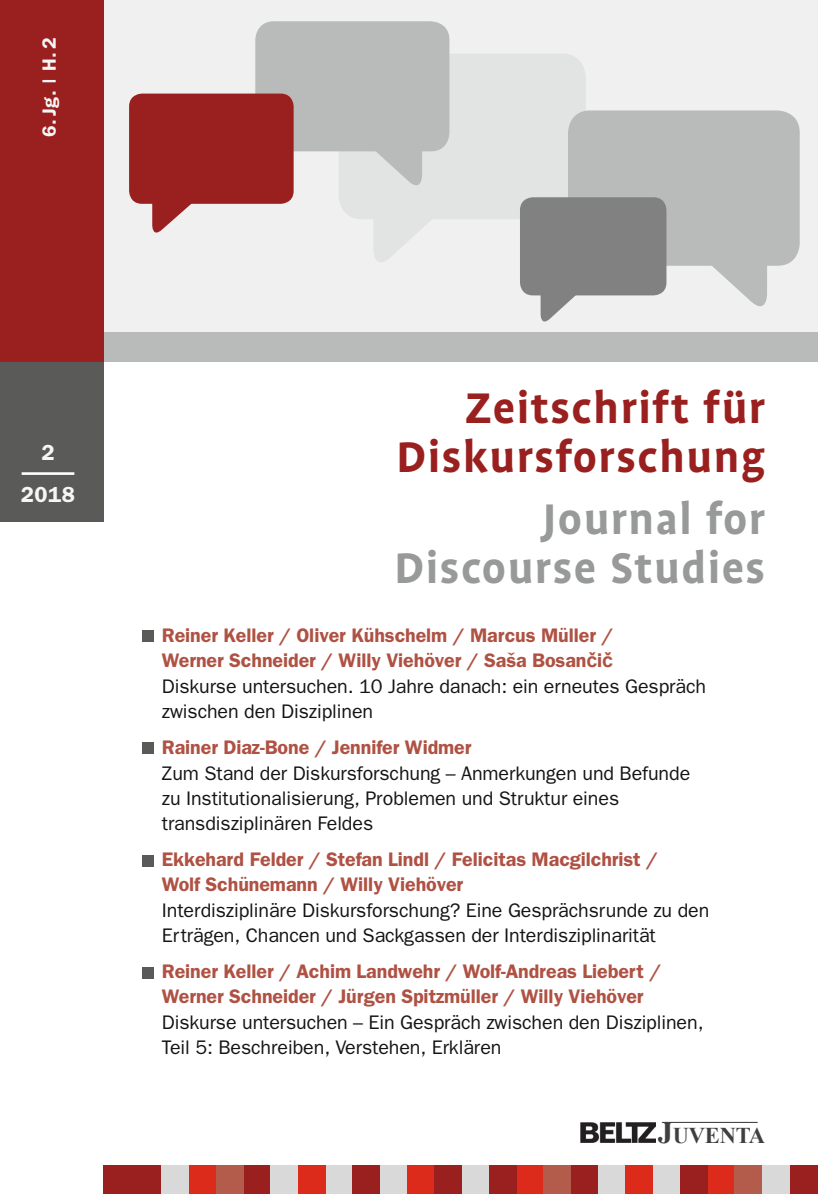
<style>
.page{position:relative;width:818px;height:1194px;background:#fff}
.page>*{position:absolute;margin:0;border:0;box-sizing:border-box;transform-origin:0 0}
.t1{font:700 49px/49px "Profile OT";letter-spacing:.03em;color:#99201f;text-align:right}
.t2{font:700 49px/49px "Profile OT";letter-spacing:.03em;color:#989999;text-align:right}
.t3{font:700 22.57px "Times New Roman";letter-spacing:-.01em;color:#3f3f3e}
.t4{font:600 21.88px/42px "Franklin Gothic";color:#f6f6f6;text-align:center}
.t5{font:600 19.6px/25.2px "Franklin Gothic";letter-spacing:-.005em;color:#af5143}
.t6{font:19.6px/25px "Franklin Gothic";letter-spacing:-.005em;color:#131413}
.t7{font:600 19.25px "Franklin Gothic";color:#f6f6f6}
.s1{font-family:"Arial";font-weight:700}
.s2{font-weight:400;color:#131413}
.s3{font-size:30.45px}
</style>
<div class="page">
<div style="left:103px;top:0;width:715px;height:362px;background:#f0f0f0"></div>
<div style="left:0;top:362px;width:103px;height:159px;background:#5a5a59"></div>
<div style="left:103px;top:333px;width:715px;height:29px;background:#b9baba"></div>
<div style="left:0;top:0;width:103px;height:362px;background:#99201f"></div>
<div style="left:103px;top:1165px;width:59px;height:28px;background:#99201f"></div>
<div style="left:789px;top:1165px;width:29px;height:28px;background:#99201f"></div>
<div style="left:244px;top:1165px;width:27px;height:28px;background:#99201f"></div>
<div style="left:762px;top:1165px;width:27px;height:28px;background:#d9d9d9"></div>
<div style="left:325px;top:1165px;width:28px;height:28px;background:#d9d9d9"></div>
<div style="left:189px;top:1165px;width:27px;height:28px;background:#dc2a1b"></div>
<div style="left:707px;top:1165px;width:28px;height:28px;background:#dc2a1b"></div>
<div style="left:271px;top:1165px;width:27px;height:28px;background:#d9d9d9"></div>
<div style="left:353px;top:1165px;width:27px;height:28px;background:#99201f"></div>
<div style="left:380px;top:1165px;width:27px;height:28px;background:#d9d9d9"></div>
<div style="left:162px;top:1165px;width:27px;height:28px;background:#d9d9d9"></div>
<div style="left:216px;top:1165px;width:28px;height:28px;background:#b45c4b"></div>
<div style="left:735px;top:1165px;width:27px;height:28px;background:#b45c4b"></div>
<div style="left:298px;top:1165px;width:27px;height:28px;background:#dc2a1b"></div>
<div style="left:571px;top:1165px;width:27px;height:28px;background:#99201f"></div>
<div style="left:653px;top:1165px;width:27px;height:28px;background:#d9d9d9"></div>
<div style="left:462px;top:1165px;width:27px;height:28px;background:#d9d9d9"></div>
<div style="left:516px;top:1165px;width:28px;height:28px;background:#dc2a1b"></div>
<div style="left:407px;top:1165px;width:28px;height:28px;background:#dc2a1b"></div>
<div style="left:598px;top:1165px;width:27px;height:28px;background:#d9d9d9"></div>
<div style="left:680px;top:1165px;width:27px;height:28px;background:#99201f"></div>
<div style="left:489px;top:1165px;width:27px;height:28px;background:#99201f"></div>
<div style="left:544px;top:1165px;width:27px;height:28px;background:#b45c4b"></div>
<div style="left:625px;top:1165px;width:28px;height:28px;background:#dc2a1b"></div>
<div style="left:435px;top:1165px;width:27px;height:28px;background:#99201f"></div>
<div style="left:339px;top:54px;width:247px;height:165px;background:#e2e3e3;border-radius:24px"></div>
<svg style="left:374px;top:219px;width:58px;height:43px"></svg>
<div style="left:255px;top:21px;width:194px;height:130px;background:#b9baba;border-radius:19px"></div>
<svg style="left:373px;top:151px;width:49px;height:35px"></svg>
<div style="left:568px;top:110px;width:232px;height:156px;background:#b9baba;border-radius:22px"></div>
<svg style="left:709px;top:265px;width:58px;height:42px"></svg>
<div style="left:520px;top:197px;width:146px;height:98px;background:#818181;border-radius:13px"></div>
<svg style="left:541px;top:295px;width:36px;height:27px"></svg>
<div style="left:129px;top:94px;width:165px;height:110px;background:#99201f;border-radius:13px"></div>
<svg style="left:152px;top:203px;width:41px;height:30px"></svg>
<hr style="left:662px;top:1121px;width:96px;height:1px;background:#3f3f3e">
<div style="left:142px;top:630px;width:11px;height:12px;background:#5a5a59"></div>
<div style="left:142px;top:742px;width:11px;height:12px;background:#5a5a59"></div>
<div style="left:142px;top:855px;width:11px;height:11px;background:#5a5a59"></div>
<div style="left:142px;top:967px;width:11px;height:11px;background:#5a5a59"></div>
<hr style="left:22px;top:472px;width:52px;height:3px;background:#fff">
<img style="left:580px;top:1122px;width:75px;height:20px">
<p class="t7" style="left:38px;top:137px;width:101px;rotate:-90deg">6. Jg. | H. 2</p>
<p class="t4" style="left:21px;top:431px;width:56px">2<br>2018</p>
<h1 class="t1" style="left:397px;top:386px;width:370px">Zeitschrift für<br>Diskursforschung</h1>
<h1 class="t2" style="left:395px;top:496px;width:372px">Journal for<br>Discourse Studies</h1>
<p class="t5" style="left:162px;top:622px;width:546px">Reiner Keller / Oliver Kühschelm / Marcus Müller /<br>Werner Schneider / Willy Viehöver / Saša Bosan<span class="s1">č</span>i<span class="s1">č<br></span><span class="s2">Diskurse untersuchen. 10 Jahre danach: ein erneutes Gespräch zwischen den Disziplinen</span></p>
<p class="t5" style="left:162px;top:734px;width:311px">Rainer Diaz-Bone / Jennifer Widmer</p>
<p class="t6" style="left:162px;top:760px;width:530px">Zum Stand der Diskursforschung – Anmerkungen und Befunde zu Institutionalisierung, Problemen und Struktur eines transdisziplinären Feldes</p>
<p class="t5" style="left:162px;top:846px;width:498px">Ekkehard Felder / Stefan Lindl / Felicitas Macgilchrist /<br>Wolf Schünemann / Willy Viehöver</p>
<p class="t6" style="left:162px;top:897px;width:549px">Interdisziplinäre Diskursforschung? Eine Gesprächsrunde zu den<br>Erträgen, Chancen und Sackgassen der Interdisziplinarität</p>
<p class="t5" style="left:162px;top:958px;width:501px">Reiner Keller / Achim Landwehr / Wolf-Andreas Liebert /<br>Werner Schneider / Jürgen Spitzmüller / Willy Viehöver</p>
<p class="t6" style="left:162px;top:1009px;width:543px">Diskurse untersuchen – Ein Gespräch zwischen den Disziplinen,<br>Teil 5: Beschreiben, Verstehen, Erklären</p>
<p class="t3" style="left:658px;top:1118px;width:109px"><span class="s3">J</span>UVENTA</p>
</div>
